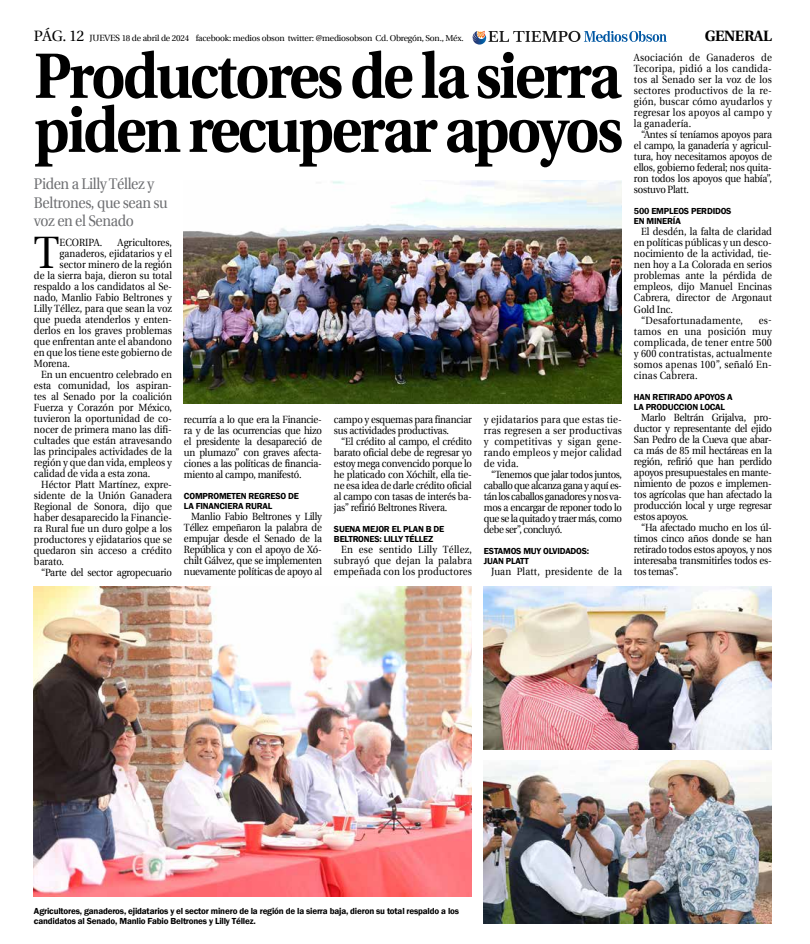
<style>
.page{position:relative;width:810px;height:944px;background:#fff}
.page>*{position:absolute;margin:0;border:0;box-sizing:border-box;transform-origin:0 0}
.t1{font:700 63.8px/54px "Utopia";letter-spacing:-.04em;color:#000;scale:.91 1}
.t2{font:45.4px "Utopia";color:#000;scale:.91 1}
.t3{font:15.4px/18px "Utopia";letter-spacing:-.025em;color:#6d6e71;scale:.91 1}
.t4{font:700 15px "Utopia";letter-spacing:-.025em;color:#000}
.t5{font:10.4px/11px "Utopia";color:#000;text-align:justify;scale:.91 1}
.t6{font:10.4px/11px "Utopia";letter-spacing:-.02em;color:#000;scale:.91 1}
.t7{font:10.4px "Utopia";letter-spacing:.02em;color:#000;scale:.91 1}
.t8{font:600 9px/10px "Franklin Gothic";letter-spacing:-.02em;color:#000}
.t9{font:8.5px "Utopia";letter-spacing:-.025em;color:#000}
.s1{font-size:15px}
.s2{font-size:9px}
</style>
<div class="page">
<svg style="left:473px;top:31px;width:194px;height:14px"></svg>
<img style="left:184px;top:180px;width:438px;height:223px">
<img style="left:34px;top:586px;width:438px;height:310px">
<img style="left:484px;top:586px;width:288px;height:163px">
<img style="left:484px;top:760px;width:288px;height:163px">
<p class="t9" style="left:34px;top:34px;width:431px"><span class="s1">PÁG. 12</span> <span class="s2">JUEVES</span> 18 de abril de 2024 facebook: medios obson twitter: @mediosobson Cd. Obregón, Son., Méx.</p>
<h3 class="t4" style="left:705px;top:28px;width:69px">GENERAL</h3>
<h1 class="t1" style="left:34px;top:49px;width:649px">Productores de la sierra piden recuperar apoyos</h1>
<h3 class="t3" style="left:34px;top:175px;width:149px">Piden a Lilly Téllez y<br>Beltrones, que sean su voz en el Senado</h3>
<h2 class="t2" style="left:34px;top:227px;width:30px">T</h2>
<p class="t5" style="left:60px;top:236px;width:48px">ECORIPA.</p>
<p class="t5" style="left:118px;top:236px;width:61px">Agricultores,</p>
<p class="t5" style="left:634px;top:52px;width:153px">Asociación de Ganaderos de Tecoripa, pidió a los candida&shy;tos al Senado ser la voz de los sectores productivos de la re&shy;gión, buscar cómo ayudarlos y regresar los apoyos al campo y la ganadería.</p>
<p class="t5" style="left:634px;top:129px;width:153px;text-indent:7px">“Antes sí teníamos apoyos para el campo, la ganadería y agricul&shy;tura, hoy necesitamos apoyos de ellos, gobierno federal; nos quita&shy;ron todos los apoyos que había”, sostuvo Platt.</p>
<p class="t8" style="left:634px;top:206px;width:99px">500 EMPLEOS PERDIDOS<br>EN MINERÍA</p>
<p class="t5" style="left:641px;top:226px;width:145px">El desdén, la falta de claridad</p>
<p class="t5" style="left:634px;top:237px;width:153px">en políticas públicas y un desco-</p>
<p class="t5" style="left:634px;top:248px;width:153px">nocimiento de la actividad, tie-</p>
<p class="t5" style="left:634px;top:259px;width:153px">nen hoy a La Colorada en serios</p>
<p class="t5" style="left:634px;top:270px;width:153px">problemas ante la pérdida de</p>
<p class="t5" style="left:634px;top:281px;width:153px">empleos, dijo Manuel Encinas</p>
<p class="t5" style="left:634px;top:292px;width:153px">Cabrera, director de Argonaut</p>
<p class="t5" style="left:634px;top:303px;width:45px">Gold Inc.</p>
<p class="t7" style="left:641px;top:314px;width:114px">“Desafortunadamente,</p>
<p class="t5" style="left:60px;top:247px;width:125px">ganaderos, ejidatarios y el</p>
<p class="t5" style="left:60px;top:258px;width:125px">sector minero de la región</p>
<p class="t5" style="left:34px;top:269px;width:153px">de la sierra baja, dieron su total</p>
<p class="t5" style="left:34px;top:280px;width:153px">respaldo a los candidatos al Se-</p>
<p class="t5" style="left:34px;top:291px;width:153px">nado, Manlio Fabio Beltrones y</p>
<p class="t5" style="left:34px;top:302px;width:153px">Lilly Téllez, para que sean la voz</p>
<p class="t5" style="left:34px;top:313px;width:153px">que pueda atenderlos y enten-</p>
<p class="t5" style="left:34px;top:324px;width:153px">derlos en los graves problemas</p>
<p class="t5" style="left:34px;top:335px;width:153px">que enfrentan ante el abandono</p>
<p class="t5" style="left:34px;top:346px;width:153px">en que los tiene este gobierno de</p>
<p class="t5" style="left:34px;top:357px;width:41px">Morena.</p>
<p class="t5" style="left:41px;top:368px;width:145px">En un encuentro celebrado en</p>
<p class="t5" style="left:34px;top:379px;width:153px">esta comunidad, los aspiran-</p>
<p class="t5" style="left:34px;top:390px;width:153px">tes al Senado por la coalición</p>
<p class="t5" style="left:34px;top:401px;width:153px">Fuerza y Corazón por México,</p>
<p class="t5" style="left:34px;top:412px;width:153px">tuvieron la oportunidad de co-</p>
<p class="t5" style="left:34px;top:423px;width:153px">nocer de primera mano las difi-</p>
<p class="t5" style="left:34px;top:434px;width:153px">cultades que están atravesando</p>
<p class="t5" style="left:34px;top:445px;width:153px">las principales actividades de la</p>
<p class="t5" style="left:34px;top:456px;width:153px">región y que dan vida, empleos y</p>
<p class="t5" style="left:34px;top:467px;width:129px">calidad de vida a esta zona.</p>
<p class="t5" style="left:41px;top:478px;width:145px">Héctor Platt Martínez, expre-</p>
<p class="t5" style="left:34px;top:489px;width:153px">sidente de la Unión Ganadera</p>
<p class="t5" style="left:34px;top:500px;width:153px">Regional de Sonora, dijo que</p>
<p class="t5" style="left:34px;top:511px;width:153px">haber desaparecido la Financie-</p>
<p class="t5" style="left:34px;top:522px;width:153px">ra Rural fue un duro golpe a los</p>
<p class="t5" style="left:34px;top:533px;width:153px">productores y ejidatarios que se</p>
<p class="t5" style="left:34px;top:545px;width:153px">quedaron sin acceso a crédito</p>
<p class="t5" style="left:34px;top:556px;width:35px">barato.</p>
<p class="t6" style="left:41px;top:567px;width:145px">“Parte del sector agropecuario</p>
<p class="t5" style="left:634px;top:314px;width:153px;text-indent:125px">es&shy;tamos en una posición muy complicada, de tener entre 500 y 600 contratistas, actualmente somos apenas 100”, señaló En&shy;cinas Cabrera.</p>
<p class="t8" style="left:634px;top:391px;width:100px">HAN RETIRADO APOYOS A<br>LA PRODUCCION LOCAL</p>
<p class="t5" style="left:634px;top:411px;width:153px;text-indent:7px">Marlo Beltrán Grijalva, pro&shy;ductor y representante del ejido San Pedro de la Cueva que abar&shy;ca más de 85 mil hectáreas en la región, refirió que han perdido apoyos presupuestales en mante&shy;nimiento de pozos e implemen&shy;tos agrícolas que han afectado la producción local y urge regresar estos apoyos.</p>
<p class="t5" style="left:634px;top:521px;width:153px;text-indent:7px">“Ha afectado mucho en los úl&shy;timos cinco años donde se han retirado todos estos apoyos, y nos interesaba transmitirles todos es&shy;tos temas”.</p>
<p class="t6" style="left:334px;top:413px;width:153px">campo y esquemas para financiar sus actividades productivas.</p>
<p class="t5" style="left:334px;top:435px;width:153px;text-indent:7px">“El crédito al campo, el crédito barato oficial debe de regresar yo estoy mega convencido porque lo he platicado con Xóchilt, ella tie&shy;ne esa idea de darle crédito oficial al campo con tasas de interés ba&shy;jas” refirió Beltrones Rivera.</p>
<p class="t8" style="left:334px;top:523px;width:112px">SUENA MEJOR EL PLAN B DE<br>BELTRONES: LILLY TÉLLEZ</p>
<p class="t5" style="left:334px;top:543px;width:153px;text-indent:7px">En ese sentido Lilly Téllez, subrayó que dejan la palabra empeñada con los productores</p>
<p class="t5" style="left:484px;top:414px;width:153px">y ejidatarios para que estas tie&shy;rras regresen a ser productivas y competitivas y sigan gene&shy;rando empleos y mejor calidad de vida.</p>
<p class="t5" style="left:484px;top:469px;width:153px;text-indent:7px">“Tenemos que jalar todos juntos, caballo que alcanza gana y aquí es&shy;tán los caballos ganadores y nos va&shy;mos a encargar de reponer todo lo que se la quitado y traer más, como debe ser”, concluyó.</p>
<p class="t8" style="left:484px;top:546px;width:107px">ESTAMOS MUY OLVIDADOS:<br>JUAN PLATT</p>
<p class="t7" style="left:491px;top:566px;width:145px">Juan Platt, presidente de la</p>
<p class="t5" style="left:184px;top:414px;width:153px">recurría a lo que era la Financie&shy;ra y de las ocurrencias que hizo el presidente la desapareció de un plumazo” con graves afecta&shy;ciones a las políticas de financia&shy;miento al campo, manifestó.</p>
<p class="t8" style="left:184px;top:491px;width:116px">COMPROMETEN REGRESO DE<br>LA FINANCIERA RURAL</p>
<p class="t5" style="left:184px;top:511px;width:153px;text-indent:7px">Manlio Fabio Beltrones y Lilly Téllez empeñaron la palabra de empujar desde el Senado de la República y con el apoyo de Xó&shy;chilt Gálvez, que se implementen nuevamente políticas de apoyo al</p>
<p class="t8" style="left:34px;top:905px;width:427px">Agricultores, ganaderos, ejidatarios y el sector minero de la región de la sierra baja, dieron su total respaldo a los candidatos al Senado, Manlio Fabio Beltrones y Lilly Téllez.</p>
</div>
